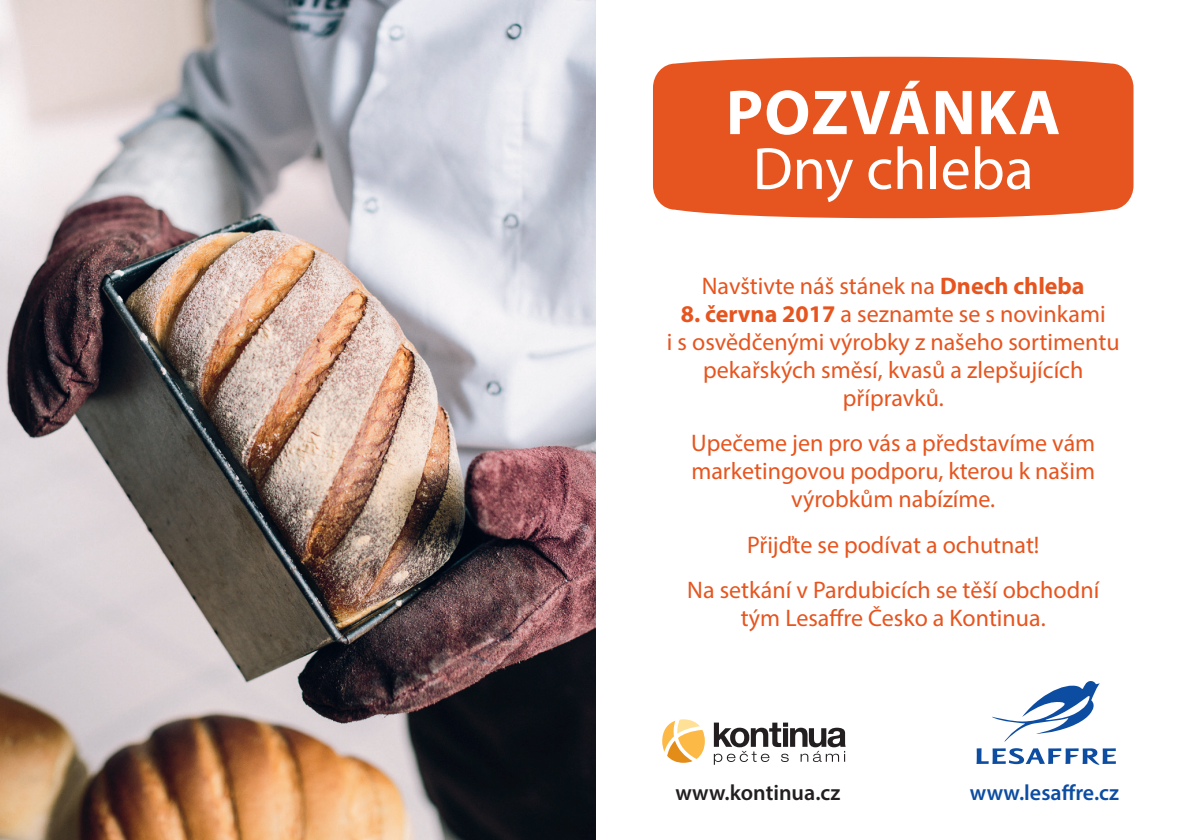
<style>
.page{position:relative;width:1191px;height:840px;background:#fff}
.page>*{position:absolute;margin:0;border:0;box-sizing:border-box;transform-origin:0 0}
.t1{font:700 64px "Myriad Pro";letter-spacing:.02em;color:#fff}
.t2{font:60px "Myriad Pro";color:#fff}
.t3{font:24px/28px "Myriad Pro";color:#e6551f;text-align:center}
.t4{font:600 22px "Myriad Pro";color:#231f20}
.t5{font:600 22px "Myriad Pro";color:#0d4da1}
.s1{font-weight:700}
</style>
<div class="page">
<img style="left:0;top:0;width:595px;height:839px">
<div style="left:653px;top:57px;width:480px;height:161px;background:#e6551f"></div>
<svg style="left:662px;top:719px;width:43px;height:43px"></svg>
<svg style="left:714px;top:722px;width:131px;height:42px"></svg>
<svg style="left:992px;top:681px;width:107px;height:60px"></svg>
<svg style="left:976px;top:748px;width:139px;height:16px"></svg>
<p class="t1" style="left:726px;top:71px;width:336px">Pozvánka</p>
<p class="t2" style="left:752px;top:132px;width:282px">Dny chleba</p>
<p class="t3" style="left:702px;top:271px;width:384px">Navštivte náš stánek na <span class="s1">Dnech chleba</span></p>
<p class="t3" style="left:667px;top:299px;width:454px"><span class="s1">8. června 2017</span> a seznamte se s novinkami<br>i s osvědčenými výrobky z našeho sortimentu pekařských směsí, kvasů a zlepšujících přípravků.</p>
<p class="t3" style="left:691px;top:428px;width:405px">Upečeme jen pro vás a představíme vám marketingovou podporu, kterou k našim výrobkům nabízíme.</p>
<p class="t3" style="left:747px;top:529px;width:294px">Přijďte se podívat a ochutnat!</p>
<p class="t3" style="left:687px;top:575px;width:413px">Na setkání v Pardubicích se těší obchodní tým Lesaffre Česko a Kontinua.</p>
<p class="t4" style="left:675px;top:777px;width:166px">www.kontinua.cz</p>
<p class="t5" style="left:970px;top:777px;width:151px">www.lesaffre.cz</p>
</div>
